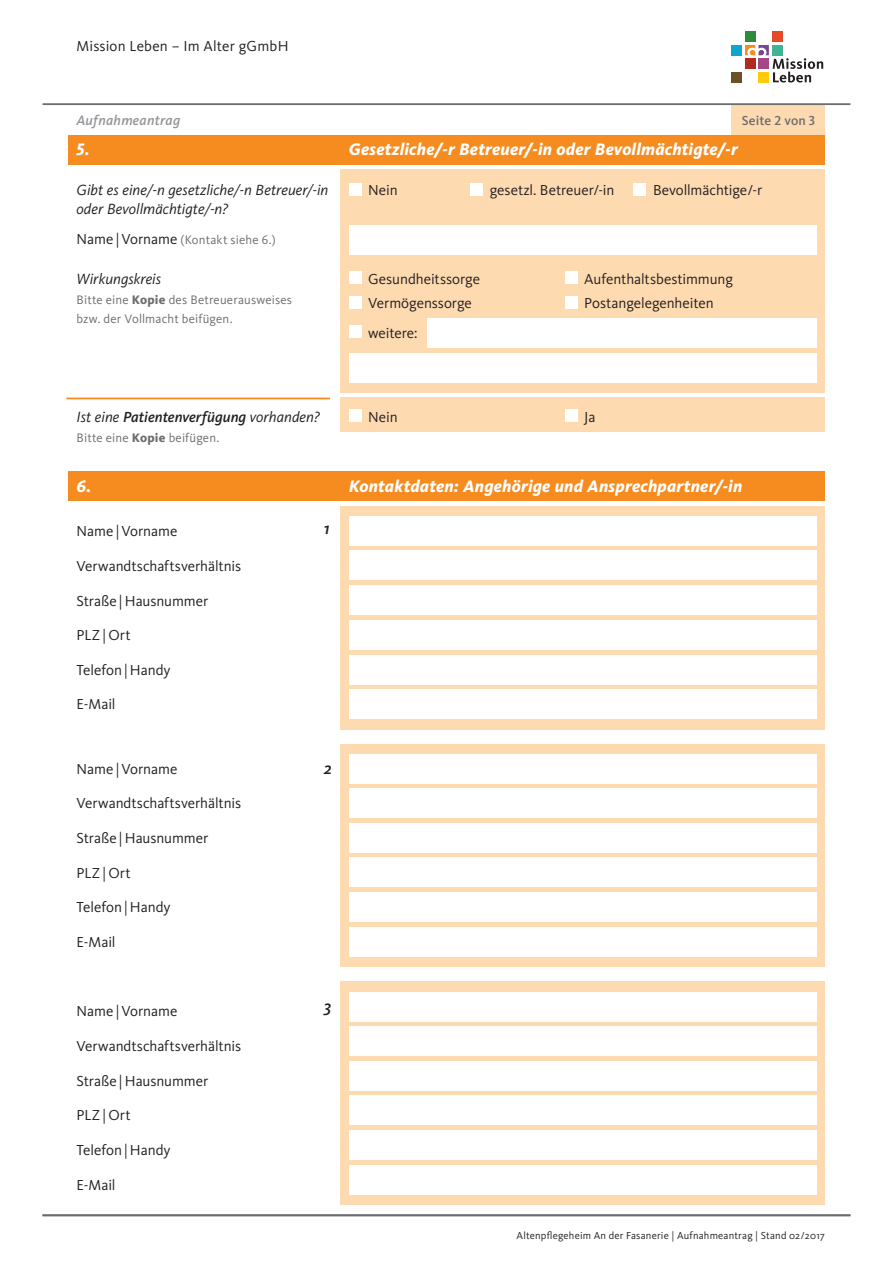
<style>
.page{position:relative;width:893px;height:1263px;background:#fff}
.page>*{position:absolute;margin:0;border:0;box-sizing:border-box;transform-origin:0 0}
.t1{font:italic 800 17.25px "Kievit Pro";letter-spacing:.015em;color:#fff}
.t2{font:italic 500 17.25px "Kievit Pro";color:#231f20}
.t3{font:italic 15.3px "Kievit Pro";color:#231f20}
.t4{font:italic 500 15.15px "Kievit Pro";color:#231f20}
.t5{font:15px "Kievit Pro";letter-spacing:-.005em;color:#231f20}
.t6{font:italic 500 14.25px "Kievit Pro";letter-spacing:.02em;color:#939598}
.t7{font:500 13.5px "Kievit Pro";letter-spacing:.005em;color:#6c6d70}
.t8{font:12.75px/19.8px "Kievit Pro";letter-spacing:.01em;color:#6c6d70}
.t9{font:10.5px "Kievit Pro";letter-spacing:.02em;color:#231f20}
.s1{font-size:15px;color:#231f20}
.s2{font-weight:800}
.s3{font-weight:400;font-size:15.3px}
</style>
<div class="page">
<div style="left:732px;top:105px;width:93px;height:30px;background:#fedab0"></div>
<svg style="left:745px;top:45px;width:78px;height:37px"></svg>
<div style="left:745px;top:58px;width:10px;height:11px;background:#b22b1e"></div>
<div style="left:758px;top:58px;width:11px;height:11px;background:#a44985"></div>
<div style="left:772px;top:31px;width:10px;height:11px;background:#e44a26"></div>
<div style="left:731px;top:45px;width:11px;height:10px;background:#0ca6cf"></div>
<div style="left:731px;top:72px;width:11px;height:10px;background:#6d5029"></div>
<div style="left:772px;top:45px;width:10px;height:10px;background:#40b492"></div>
<div style="left:758px;top:72px;width:11px;height:10px;background:#feca0a"></div>
<div style="left:745px;top:31px;width:10px;height:11px;background:#2f8b3b"></div>
<hr style="left:43px;top:103px;width:807px;height:2px;background:#6c6d70">
<hr style="left:43px;top:1214px;width:807px;height:2px;background:#6c6d70">
<div style="left:68px;top:135px;width:757px;height:29px;background:#f68b1f"></div>
<div style="left:340px;top:169px;width:485px;height:224px;background:#fedab0"></div>
<div style="left:340px;top:506px;width:485px;height:223px;background:#fedab0"></div>
<div style="left:340px;top:744px;width:485px;height:222px;background:#fedab0"></div>
<div style="left:340px;top:981px;width:485px;height:223px;background:#fedab0"></div>
<div style="left:68px;top:471px;width:757px;height:30px;background:#f68b1f"></div>
<div style="left:349px;top:226px;width:467px;height:29px;background:#fff"></div>
<div style="left:427px;top:318px;width:389px;height:30px;background:#fff"></div>
<div style="left:349px;top:353px;width:467px;height:30px;background:#fff"></div>
<div style="left:349px;top:655px;width:467px;height:29px;background:#fff"></div>
<div style="left:349px;top:689px;width:467px;height:30px;background:#fff"></div>
<div style="left:349px;top:585px;width:467px;height:30px;background:#fff"></div>
<div style="left:349px;top:620px;width:467px;height:30px;background:#fff"></div>
<div style="left:349px;top:551px;width:467px;height:29px;background:#fff"></div>
<div style="left:349px;top:516px;width:467px;height:30px;background:#fff"></div>
<div style="left:349px;top:892px;width:467px;height:30px;background:#fff"></div>
<div style="left:349px;top:927px;width:467px;height:30px;background:#fff"></div>
<div style="left:349px;top:823px;width:467px;height:30px;background:#fff"></div>
<div style="left:349px;top:858px;width:467px;height:29px;background:#fff"></div>
<div style="left:349px;top:788px;width:467px;height:30px;background:#fff"></div>
<div style="left:349px;top:754px;width:467px;height:29px;background:#fff"></div>
<div style="left:349px;top:1130px;width:467px;height:30px;background:#fff"></div>
<div style="left:349px;top:1165px;width:467px;height:29px;background:#fff"></div>
<div style="left:349px;top:1061px;width:467px;height:30px;background:#fff"></div>
<div style="left:349px;top:1095px;width:467px;height:30px;background:#fff"></div>
<div style="left:349px;top:1026px;width:467px;height:30px;background:#fff"></div>
<div style="left:349px;top:992px;width:467px;height:29px;background:#fff"></div>
<div style="left:349px;top:271px;width:12px;height:13px;background:#fff"></div>
<div style="left:565px;top:271px;width:12px;height:13px;background:#fff"></div>
<div style="left:349px;top:296px;width:12px;height:12px;background:#fff"></div>
<div style="left:565px;top:296px;width:12px;height:12px;background:#fff"></div>
<div style="left:349px;top:183px;width:12px;height:13px;background:#fff"></div>
<div style="left:470px;top:183px;width:13px;height:13px;background:#fff"></div>
<div style="left:634px;top:183px;width:12px;height:13px;background:#fff"></div>
<div style="left:349px;top:325px;width:12px;height:13px;background:#fff"></div>
<div style="left:340px;top:398px;width:485px;height:34px;background:#fedab0"></div>
<div style="left:349px;top:410px;width:12px;height:12px;background:#fff"></div>
<div style="left:565px;top:410px;width:12px;height:12px;background:#fff"></div>
<hr style="left:66px;top:398px;width:264px;height:1px;background:#f68b1f">
<p class="t5" style="left:77px;top:37px;width:213px">Mission Leben – Im Alter gGmbH</p>
<p class="t6" style="left:77px;top:112px;width:105px">Aufnahmeantrag</p>
<p class="t7" style="left:742px;top:113px;width:75px">Seite 2 von 3</p>
<p class="t1" style="left:77px;top:139px;width:15px">5.</p>
<p class="t1" style="left:349px;top:139px;width:391px">Gesetzliche/-r Betreuer/-in oder Bevollmächtigte/-r</p>
<p class="t3" style="left:77px;top:180px;width:253px">Gibt es eine/-n gesetzliche/-n Betreuer/-in</p>
<p class="t5" style="left:490px;top:181px;width:126px">gesetzl. Betreuer/-in</p>
<p class="t5" style="left:653px;top:181px;width:111px">Bevollmächtige/-r</p>
<p class="t3" style="left:77px;top:200px;width:153px">oder Bevollmächtigte/-n?</p>
<p class="t5" style="left:368px;top:181px;width:31px">Nein</p>
<p class="t8" style="left:77px;top:230px;width:201px"><span class="s1">Name |Vorname</span> (Kontakt siehe 6.)</p>
<p class="t3" style="left:77px;top:269px;width:86px">Wirkungskreis</p>
<p class="t8" style="left:77px;top:289px;width:217px">Bitte eine <span class="s2">Kopie</span> des Betreuerausweises bzw. der Vollmacht beifügen.</p>
<p class="t5" style="left:368px;top:270px;width:113px">Gesundheitssorge</p>
<p class="t5" style="left:584px;top:270px;width:150px">Aufenthaltsbestimmung</p>
<p class="t5" style="left:368px;top:294px;width:105px">Vermögenssorge</p>
<p class="t5" style="left:584px;top:294px;width:131px">Postangelegenheiten</p>
<p class="t5" style="left:368px;top:324px;width:51px">weitere:</p>
<p class="t4" style="left:77px;top:408px;width:245px"><span class="s3">Ist eine</span> Patientenverfügung <span class="s3">vorhanden?</span></p>
<p class="t8" style="left:77px;top:428px;width:144px">Bitte eine <span class="s2">Kopie</span> beifügen.</p>
<p class="t1" style="left:77px;top:475px;width:16px">6.</p>
<p class="t5" style="left:77px;top:522px;width:102px">Name |Vorname</p>
<p class="t5" style="left:77px;top:557px;width:166px">Verwandtschaftsverhältnis</p>
<p class="t5" style="left:77px;top:591px;width:133px">Straße |Hausnummer</p>
<p class="t5" style="left:77px;top:626px;width:56px">PLZ|Ort</p>
<p class="t5" style="left:77px;top:661px;width:96px">Telefon|Handy</p>
<p class="t5" style="left:77px;top:695px;width:41px">E-Mail</p>
<p class="t2" style="left:324px;top:518px;width:7px">1</p>
<p class="t5" style="left:368px;top:408px;width:31px">Nein</p>
<p class="t5" style="left:584px;top:408px;width:13px">Ja</p>
<p class="t1" style="left:349px;top:475px;width:395px">Kontaktdaten: Angehörige und Ansprechpartner/-in</p>
<p class="t5" style="left:77px;top:760px;width:102px">Name |Vorname</p>
<p class="t5" style="left:77px;top:794px;width:166px">Verwandtschaftsverhältnis</p>
<p class="t5" style="left:77px;top:829px;width:133px">Straße |Hausnummer</p>
<p class="t5" style="left:77px;top:864px;width:56px">PLZ|Ort</p>
<p class="t5" style="left:77px;top:898px;width:96px">Telefon|Handy</p>
<p class="t5" style="left:77px;top:933px;width:41px">E-Mail</p>
<p class="t2" style="left:324px;top:758px;width:10px">2</p>
<p class="t5" style="left:77px;top:1002px;width:102px">Name |Vorname</p>
<p class="t5" style="left:77px;top:1037px;width:166px">Verwandtschaftsverhältnis</p>
<p class="t5" style="left:77px;top:1072px;width:133px">Straße |Hausnummer</p>
<p class="t5" style="left:77px;top:1106px;width:56px">PLZ|Ort</p>
<p class="t5" style="left:77px;top:1141px;width:96px">Telefon|Handy</p>
<p class="t5" style="left:77px;top:1176px;width:41px">E-Mail</p>
<p class="t2" style="left:324px;top:996px;width:9px">3</p>
<p class="t9" style="left:516px;top:1229px;width:310px">Altenpflegeheim An der Fasanerie | Aufnahmeantrag | Stand 02/2017</p>
</div>
